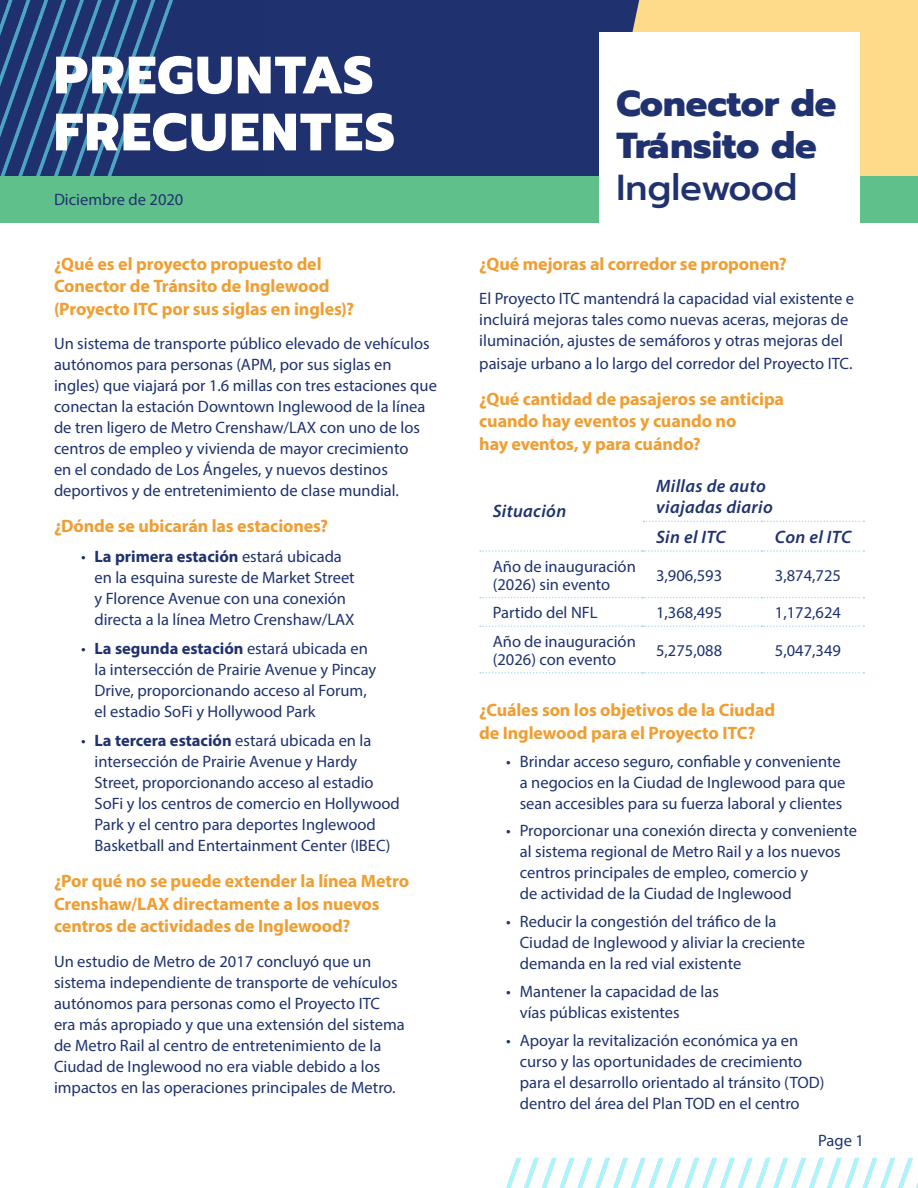
<style>
.page{position:relative;width:918px;height:1188px;background:#fff}
.page>*{position:absolute;margin:0;border:0;box-sizing:border-box;transform-origin:0 0}
.t1{font:800 52.5px/57px "Prompt";letter-spacing:.04em;color:#fff}
.t2{font:800 36px/42px "Prompt";color:#1f326f}
.t3{font:500 36px "Prompt";letter-spacing:-.01em;color:#1f326f}
.t4{font:700 18px/22.5px "Myriad Pro";letter-spacing:-.005em;color:#ef9e32}
.t5{font:italic 600 18px/21.6px "Myriad Pro";letter-spacing:.02em;color:#1f326f}
.t6{font:16.5px/21px "Myriad Pro";color:#1f326f}
.s1{font-weight:700}
</style>
<div class="page">
<img style="left:506px;top:1158px;width:412px;height:30px">
<div style="left:0;top:0;width:657px;height:220px;background:#1f326f"></div>
<div style="left:632px;top:0;width:286px;height:176px;background:#fddb8a"></div>
<img style="left:0;top:0;width:173px;height:176px">
<div style="left:0;top:176px;width:918px;height:47px;background:#60c08b"></div>
<div style="left:599px;top:32px;width:260px;height:220px;background:#fff"></div>
<svg style="left:480px;top:550px;width:384px;height:2px"></svg>
<svg style="left:480px;top:597px;width:384px;height:1px"></svg>
<svg style="left:480px;top:625px;width:384px;height:2px"></svg>
<svg style="left:643px;top:521px;width:221px;height:1px"></svg>
<svg style="left:480px;top:672px;width:384px;height:2px"></svg>
<h1 class="t1" style="left:54px;top:47px;width:342px">PREGUNTAS<br>FRECUENTES</h1>
<p class="t6" style="left:54px;top:189px;width:131px">Diciembre de 2020</p>
<p class="t4" style="left:54px;top:252px;width:302px">¿Qué es el proyecto propuesto del<br>Conector de Tránsito de Inglewood (Proyecto ITC por sus siglas en ingles)?</p>
<p class="t6" style="left:54px;top:333px;width:384px">Un sistema de transporte público elevado de vehículos autónomos para personas (APM, por sus siglas en ingles) que viajará por 1.6 millas con tres estaciones que conectan la estación Downtown Inglewood de la línea de tren ligero de Metro Crenshaw/LAX con uno de los centros de empleo y vivienda de mayor crecimiento<br>en el condado de Los Ángeles, y nuevos destinos deportivos y de entretenimiento de clase mundial.</p>
<p class="t4" style="left:54px;top:514px;width:276px">¿Dónde se ubicarán las estaciones?</p>
<p class="t6" style="left:94px;top:545px;width:262px;text-indent:-13px">• <span class="s1">La primera estación</span> estará ubicada en la esquina sureste de Market Street y Florence Avenue con una conexión directa a la línea Metro Crenshaw/LAX</p>
<p class="t6" style="left:94px;top:638px;width:283px;text-indent:-13px">• <span class="s1">La segunda estación</span> estará ubicada en la intersección de Prairie Avenue y Pincay Drive, proporcionando acceso al Forum, el estadio SoFi y Hollywood Park</p>
<p class="t6" style="left:94px;top:730px;width:307px;text-indent:-13px">• <span class="s1">La tercera estación</span> estará ubicada en la intersección de Prairie Avenue y Hardy Street, proporcionando acceso al estadio SoFi y los centros de comercio en Hollywood Park y el centro para deportes Inglewood Basketball and Entertainment Center (IBEC)</p>
<p class="t4" style="left:54px;top:869px;width:357px">¿Por qué no se puede extender la línea Metro<br>Crenshaw/LAX directamente a los nuevos centros de actividades de Inglewood?</p>
<p class="t6" style="left:54px;top:950px;width:352px">Un estudio de Metro de 2017 concluyó que un sistema independiente de transporte de vehículos autónomos para personas como el Proyecto ITC era más apropiado y que una extensión del sistema de Metro Rail al centro de entretenimiento de la Ciudad de Inglewood no era viable debido a los impactos en las operaciones principales de Metro.</p>
<h2 class="t2" style="left:617px;top:82px;width:221px">Conector de<br>Tránsito de</h2>
<h2 class="t3" style="left:617px;top:161px;width:182px">Inglewood</h2>
<p class="t4" style="left:479px;top:252px;width:309px">¿Qué mejoras al corredor se proponen?</p>
<p class="t6" style="left:479px;top:288px;width:376px">El Proyecto ITC mantendrá la capacidad vial existente e incluirá mejoras tales como nuevas aceras, mejoras de iluminación, ajustes de semáforos y otras mejoras del</p>
<p class="t6" style="left:479px;top:353px;width:375px">paisaje urbano a lo largo del corredor del Proyecto ITC.</p>
<p class="t4" style="left:479px;top:387px;width:306px">¿Qué cantidad de pasajeros se anticipa cuando hay eventos y cuando no<br>hay eventos, y para cuándo?</p>
<p class="t5" style="left:493px;top:500px;width:75px">Situación</p>
<p class="t5" style="left:656px;top:474px;width:118px">Millas de auto viajadas diario</p>
<p class="t5" style="left:656px;top:526px;width:71px">Sin el ITC</p>
<p class="t5" style="left:775px;top:526px;width:78px">Con el ITC</p>
<p class="t6" style="left:493px;top:557px;width:145px;line-height:18px">Año de inauguración (2026) sin evento</p>
<p class="t6" style="left:656px;top:564px;width:68px">3,906,593</p>
<p class="t6" style="left:775px;top:564px;width:68px">3,874,725</p>
<p class="t6" style="left:493px;top:602px;width:106px">Partido del NFL</p>
<p class="t6" style="left:656px;top:602px;width:68px">1,368,495</p>
<p class="t6" style="left:775px;top:602px;width:68px">1,172,624</p>
<p class="t6" style="left:493px;top:632px;width:145px;line-height:18px">Año de inauguración (2026) con evento</p>
<p class="t6" style="left:656px;top:639px;width:68px">5,275,088</p>
<p class="t6" style="left:775px;top:639px;width:68px">5,047,349</p>
<p class="t4" style="left:479px;top:698px;width:298px">¿Cuáles son los objetivos de la Ciudad de Inglewood para el Proyecto ITC?</p>
<p class="t6" style="left:520px;top:750px;width:327px;text-indent:-13px">• Brindar acceso seguro, confiable y conveniente a negocios en la Ciudad de Inglewood para que sean accesibles para su fuerza laboral y clientes</p>
<p class="t6" style="left:520px;top:820px;width:339px;text-indent:-13px">• Proporcionar una conexión directa y conveniente al sistema regional de Metro Rail y a los nuevos centros principales de empleo, comercio y<br>de actividad de la Ciudad de Inglewood</p>
<p class="t6" style="left:520px;top:911px;width:287px;text-indent:-13px">• Reducir la congestión del tráfico de la<br>Ciudad de Inglewood y aliviar la creciente demanda en la red vial existente</p>
<p class="t6" style="left:520px;top:981px;width:201px;text-indent:-13px">• Mantener la capacidad de las vías públicas existentes</p>
<p class="t6" style="left:520px;top:1029px;width:306px;text-indent:-13px">• Apoyar la revitalización económica ya en curso y las oportunidades de crecimiento para el desarrollo orientado al tránsito (TOD) dentro del área del Plan TOD en el centro</p>
<p class="t6" style="left:818px;top:1130px;width:47px">Page 1</p>
</div>
